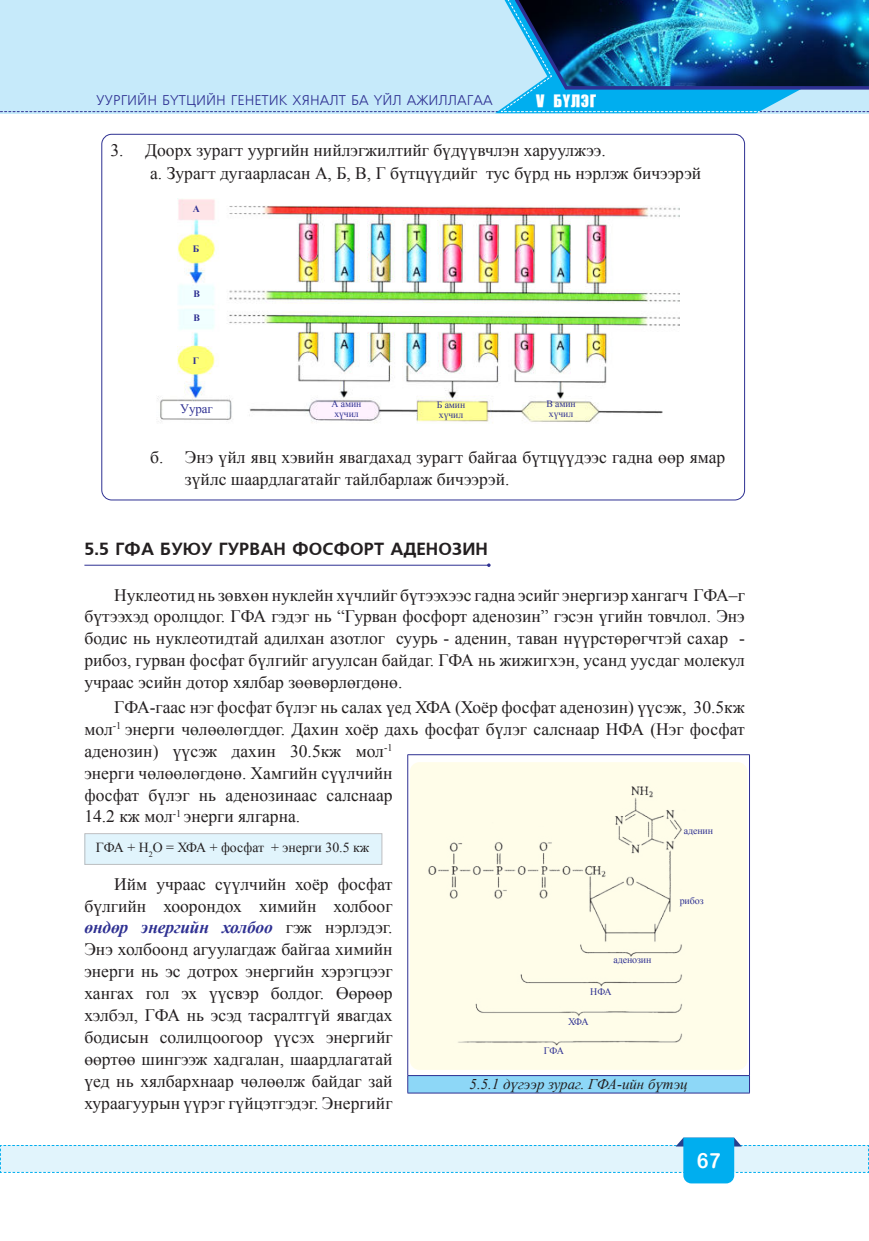
<style>
.page{position:relative;width:869px;height:1241px;background:#fff}
.page>*{position:absolute;margin:0;border:0;box-sizing:border-box;transform-origin:0 0}
.t1{font:21px "Arial Rounded MT Bold";color:#fff;scale:.95 1}
.t2{font:17.5px/21.9px "MAK Times New Roman";color:#231f20}
.t3{font:700 17.5px "MAK Freeset";color:#231f20}
.t4{font:15.75px "MAK Impact";letter-spacing:.04em;color:#fff}
.t5{font:italic 14.88px "MAK Times New Roman";color:#231f20}
.t6{font:14px "MAK Freeset";color:#2e3092}
.t7{font:13.83px "MAK Times New Roman";color:#231f20}
.t8{font:12.95px "MAK Times New Roman";letter-spacing:-.01em;color:#2e3092}
.t9{font:9.97px "MAK Times New Roman";letter-spacing:-.01em;color:#2e3092}
.t10{font:9.8px/10px "MAK Times New Roman";letter-spacing:-.01em;color:#2e3092}
.t11{font:700 9.8px "MAK Times New Roman";color:#2e3092}
.s1{font-weight:700;font-style:italic;color:#2e3092}
</style>
<div class="page">
<svg style="left:0;top:1137px;width:868px;height:46px"></svg>
<img style="left:0;top:0;width:868px;height:113px">
<img style="left:157px;top:198px;width:522px;height:225px">
<hr style="left:84px;top:564px;width:404px;height:1px;background:#2e3092">
<div style="left:85px;top:833px;width:297px;height:31px;background:#e1f4fc"></div>
<div style="left:84px;top:833px;width:298px;height:31px;border:1px solid #fff"></div>
<div style="left:407px;top:1075px;width:342px;height:17px;background:#8dd7f7"></div>
<hr style="left:407px;top:754px;width:342px;height:1px;background:#2e3092">
<hr style="left:407px;top:755px;width:1px;height:320px;background:#2e3092">
<hr style="left:748px;top:755px;width:1px;height:320px;background:#2e3092">
<hr style="left:407px;top:1075px;width:342px;height:1px;background:#2e3092">
<svg style="left:407px;top:1075px;width:1px;height:17px"></svg>
<hr style="left:407px;top:1092px;width:342px;height:1px;background:#2e3092">
<div style="left:409px;top:762px;width:338px;height:307px;background:#fffde9;border-radius:10px"></div>
<img style="left:428px;top:786px;width:254px;height:260px">
<p class="t6" style="left:96px;top:93px;width:398px">УУРГИЙН БҮТЦИЙН ГЕНЕТИК ХЯНАЛТ БА ҮЙЛ АЖИЛЛАГАА</p>
<p class="t4" style="left:536px;top:92px;width:62px">V БҮЛЭГ</p>
<p class="t2" style="left:150px;top:138px;width:552px;line-height:23.4px;text-indent:-40px">3. Доорх зурагт уургийн нийлэгжилтийг бүдүүвчлэн харуулжээ.<br>а. Зурагт дугаарласан А, Б, В, Г бүтцүүдийг тус бүрд нь нэрлэж бичээрэй</p>
<p class="t11" style="left:193px;top:205px;width:9px">А</p>
<p class="t11" style="left:193px;top:245px;width:8px">Б</p>
<p class="t11" style="left:193px;top:290px;width:8px">В</p>
<p class="t11" style="left:193px;top:314px;width:8px">В</p>
<p class="t11" style="left:193px;top:358px;width:8px">Г</p>
<p class="t10" style="left:331px;top:398px;width:31px">А амин хүчил</p>
<p class="t10" style="left:546px;top:398px;width:31px">В амин хүчил</p>
<p class="t2" style="left:185px;top:446px;width:541px;text-indent:-35px">б. Энэ үйл явц хэвийн явагдахад зурагт байгаа бүтцүүдээс гадна өөр ямар зүйлс шаардлагатайг тайлбарлаж бичээрэй.</p>
<p class="t10" style="left:436px;top:399px;width:30px">Б амин хүчил</p>
<p class="t8" style="left:180px;top:402px;width:34px">Уураг</p>
<p class="t3" style="left:84px;top:539px;width:405px">5.5 ГФА БУЮУ ГУРВАН ФОСФОРТ АДЕНОЗИН</p>
<p class="t2" style="left:84px;top:583px;width:661px;text-align:justify;text-indent:30px">Нуклеотид нь зөвхөн нуклейн хүчлийг бүтээхээс гадна эсийг энергиэр хангагч ГФА–г бүтээхэд оролцдог. ГФА гэдэг нь “Гурван фосфорт аденозин” гэсэн үгийн товчлол. Энэ бодис нь нуклеотидтай адилхан азотлог суурь - аденин, таван нүүрстөрөгчтэй сахар - рибоз, гурван фосфат бүлгийг агуулсан байдаг. ГФА нь жижигхэн, усанд уусдаг молекул учраас эсийн дотор хялбар зөөвөрлөгдөнө.</p>
<p class="t2" style="left:84px;top:696px;width:661px;text-indent:30px">ГФА-гаас нэг фосфат бүлэг нь салах үед ХФА (Хоёр фосфат аденозин) үүсэж, 30.5кж мол<sup>-1</sup> энерги чөлөөлөгддөг. Дахин хоёр дахь фосфат бүлэг салснаар НФА (Нэг фосфат аденозин) үүсэж дахин 30.5кж мол<sup>-1<br></sup>энерги чөлөөлөгдөнө. Хамгийн сүүлчийн<br>фосфат бүлэг нь аденозинаас салснаар<br>14.2 кж мол<sup>-1</sup> энерги ялгарна.</p>
<p class="t7" style="left:96px;top:839px;width:275px">ГФА + H<sub>2</sub>O = ХФА + фосфат + энерги 30.5 кж</p>
<p class="t2" style="left:84px;top:872px;width:309px;text-align:justify;text-indent:30px">Ийм учраас сүүлчийн хоёр фосфат бүлгийн хоорондох химийн холбоог <span class="s1">өндөр энергийн холбоо</span> гэж нэрлэдэг.<br>Энэ холбоонд агуулагдаж байгаа химийн энерги нь эс дотрох энергийн хэрэгцээг хангах гол эх үүсвэр болдог. Өөрөөр хэлбэл, ГФА нь эсэд тасралтгүй явагдах бодисын солилцоогоор үүсэх энергийг өөртөө шингээж хадгалан, шаардлагатай үед нь хялбархнаар чөлөөлж байдаг зай хураагуурын үүрэг гүйцэтгэдэг. Энергийг</p>
<p class="t9" style="left:683px;top:825px;width:31px">аденин</p>
<p class="t9" style="left:679px;top:895px;width:25px">рибоз</p>
<p class="t9" style="left:613px;top:954px;width:40px">аденозин</p>
<p class="t9" style="left:590px;top:986px;width:23px">НФА</p>
<p class="t9" style="left:568px;top:1016px;width:22px">ХФА</p>
<p class="t9" style="left:543px;top:1044px;width:21px">ГФА</p>
<p class="t5" style="left:469px;top:1078px;width:219px">5.5.1 дүгээр зураг. ГФА-ийн бүтэц</p>
<p class="t1" style="left:696px;top:1148px;width:26px">67</p>
</div>
